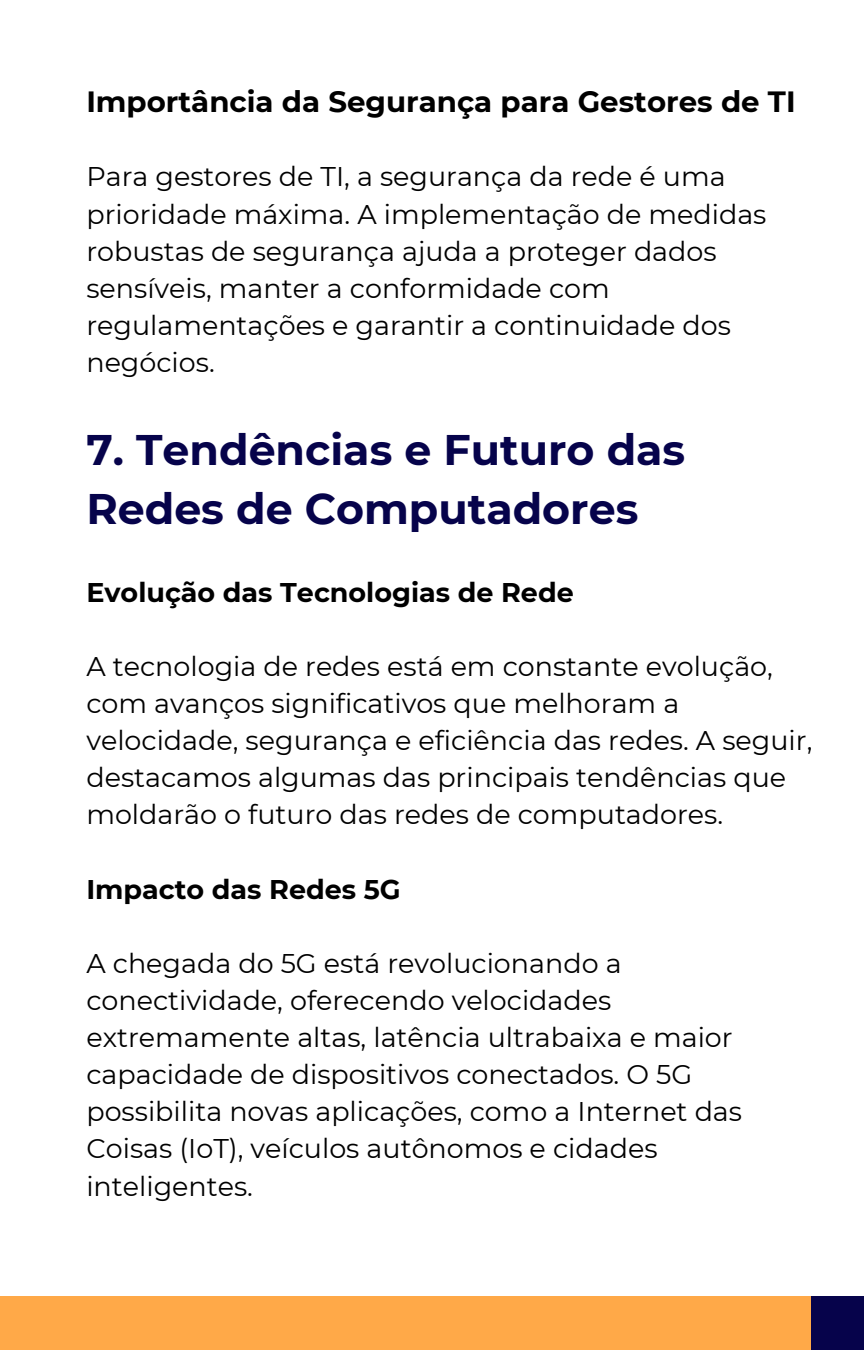
<style>
.page{position:relative;width:864px;height:1350px;background:#fff}
.page>*{position:absolute;margin:0;border:0;box-sizing:border-box;transform-origin:0 0}
.t1{font:700 42.75px/58.9px "Montserrat";color:#06034b}
.t2{font:700 29.25px "Montserrat";color:#000}
.t3{font:27px/37.1px "Montserrat";color:#000}
.t4{font:700 27px "Montserrat";color:#000}
</style>
<div class="page">
<div style="left:811px;top:1296px;width:53px;height:54px;background:#06034b"></div>
<div style="left:0;top:1296px;width:811px;height:54px;background:#ffa948"></div>
<h2 class="t2" style="left:86px;top:84px;width:711px">Importância da Segurança para Gestores de TI</h2>
<p class="t3" style="left:86px;top:158px;width:682px">Para gestores de TI, a segurança da rede é uma prioridade máxima. A implementação de medidas robustas de segurança ajuda a proteger dados sensíveis, manter a conformidade com regulamentações e garantir a continuidade dos negócios.</p>
<h1 class="t1" style="left:86px;top:420px;width:600px">7. Tendências e Futuro das<br>Redes de Computadores</h1>
<h2 class="t4" style="left:86px;top:575px;width:489px">Evolução das Tecnologias de Rede</h2>
<p class="t3" style="left:86px;top:648px;width:728px">A tecnologia de redes está em constante evolução, com avanços significativos que melhoram a velocidade, segurança e eficiência das redes. A seguir, destacamos algumas das principais tendências que moldarão o futuro das redes de computadores.</p>
<h2 class="t4" style="left:86px;top:872px;width:316px">Impacto das Redes 5G</h2>
<p class="t3" style="left:86px;top:945px;width:657px">A chegada do 5G está revolucionando a conectividade, oferecendo velocidades extremamente altas, latência ultrabaixa e maior capacidade de dispositivos conectados. O 5G possibilita novas aplicações, como a Internet das Coisas (IoT), veículos autônomos e cidades inteligentes.</p>
</div>
